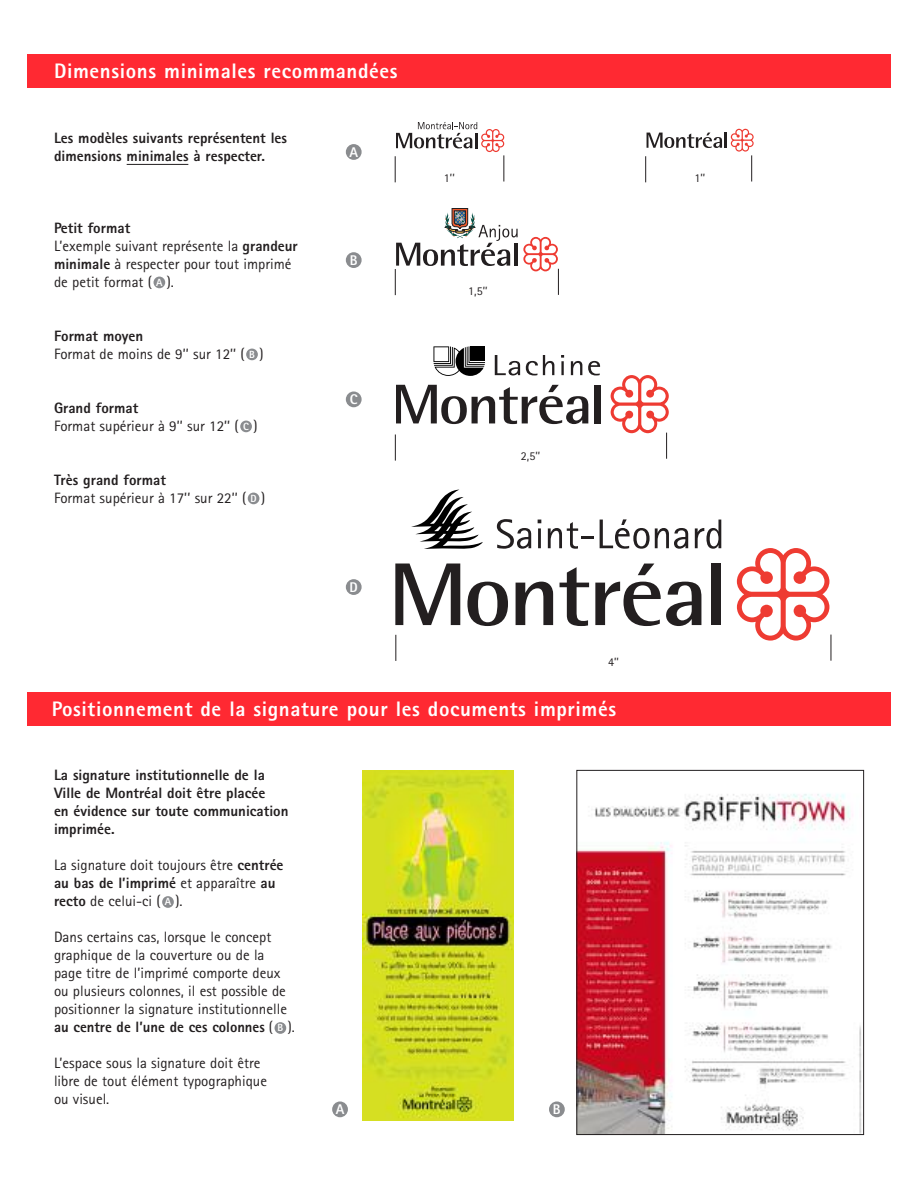
<style>
.page{position:relative;width:918px;height:1188px;background:#fff}
.page>*{position:absolute;margin:0;border:0;box-sizing:border-box;transform-origin:0 0}
.t1{font:800 21px "Rotis Sans Serif";letter-spacing:.03em;color:#fff}
.t2{font:15px/18px "Rotis Sans Serif";color:#231f20}
.t3{font:800 15px/18px "Rotis Sans Serif";color:#231f20}
.t4{font:800 14.1px "Rotis Sans Serif";color:#fff}
.t5{font:12px "Rotis Sans Serif";color:#231f20}
.t6{font:800 10.35px "Rotis Sans Serif";color:#fff}
.s1{font-weight:800}
</style>
<div class="page">
<div style="left:27px;top:54px;width:864px;height:34px;background:#ff2932"></div>
<div style="left:27px;top:692px;width:864px;height:33px;background:#ff2932"></div>
<div style="left:275px;top:1022px;width:11px;height:12px;background:#8a8c8f;border-radius:6px"></div>
<div style="left:162px;top:896px;width:12px;height:12px;background:#8a8c8f;border-radius:6px"></div>
<img style="left:362px;top:770px;width:152px;height:351px">
<img style="left:578px;top:794px;width:284px;height:339px">
<div style="left:576px;top:770px;width:288px;height:365px;border:1px solid #231f20"></div>
<div style="left:248px;top:493px;width:11px;height:11px;background:#8a8c8f;border-radius:6px"></div>
<div style="left:240px;top:421px;width:12px;height:11px;background:#8a8c8f;border-radius:6px"></div>
<div style="left:246px;top:349px;width:12px;height:11px;background:#8a8c8f;border-radius:50%"></div>
<div style="left:154px;top:277px;width:11px;height:11px;background:#8a8c8f;border-radius:50%"></div>
<svg style="left:497px;top:519px;width:34px;height:30px"></svg>
<hr style="left:538px;top:528px;width:3px;height:20px;background:#231f20">
<svg style="left:548px;top:522px;width:46px;height:27px"></svg>
<svg style="left:600px;top:519px;width:88px;height:30px"></svg>
<svg style="left:695px;top:520px;width:26px;height:29px"></svg>
<svg style="left:395px;top:564px;width:65px;height:61px"></svg>
<svg style="left:467px;top:582px;width:41px;height:44px"></svg>
<svg style="left:516px;top:582px;width:37px;height:43px"></svg>
<svg style="left:560px;top:567px;width:29px;height:59px"></svg>
<svg style="left:595px;top:564px;width:106px;height:62px"></svg>
<div style="left:712px;top:564px;width:9px;height:61px;background:#231f20"></div>
<svg style="left:411px;top:490px;width:72px;height:59px"></svg>
<svg style="left:395px;top:122px;width:110px;height:60px"></svg>
<svg style="left:645px;top:129px;width:109px;height:53px"></svg>
<svg style="left:395px;top:208px;width:164px;height:87px"></svg>
<svg style="left:396px;top:635px;width:1px;height:26px"></svg>
<svg style="left:737px;top:548px;width:95px;height:113px"></svg>
<svg style="left:495px;top:355px;width:25px;height:20px"></svg>
<svg style="left:526px;top:355px;width:28px;height:20px"></svg>
<hr style="left:561px;top:361px;width:3px;height:14px;background:#231f20">
<svg style="left:571px;top:361px;width:11px;height:14px"></svg>
<svg style="left:588px;top:361px;width:12px;height:14px"></svg>
<svg style="left:396px;top:385px;width:192px;height:39px"></svg>
<div style="left:595px;top:385px;width:6px;height:38px;background:#231f20"></div>
<svg style="left:433px;top:346px;width:52px;height:30px"></svg>
<svg style="left:395px;top:434px;width:1px;height:27px"></svg>
<svg style="left:611px;top:375px;width:58px;height:84px"></svg>
<div style="left:346px;top:144px;width:16px;height:16px;background:#8a8c8f;border-radius:8px"></div>
<div style="left:346px;top:252px;width:16px;height:16px;background:#8a8c8f;border-radius:8px"></div>
<div style="left:346px;top:392px;width:16px;height:15px;background:#8a8c8f;border-radius:8px"></div>
<div style="left:346px;top:579px;width:16px;height:16px;background:#8a8c8f;border-radius:8px"></div>
<hr style="left:127px;top:164px;width:61px;height:1px;background:#231f20">
<div style="left:332px;top:1101px;width:16px;height:16px;background:#8a8c8f;border-radius:8px"></div>
<div style="left:549px;top:1101px;width:16px;height:16px;background:#8a8c8f;border-radius:8px"></div>
<h1 class="t1" style="left:54px;top:64px;width:345px">Dimensions minimales recommandées</h1>
<p class="t3" style="left:54px;top:130px;width:235px">Les modèles suivants représentent les dimensions minimales à respecter.</p>
<p class="t2" style="left:54px;top:220px;width:245px"><span class="s1">Petit format<br></span>L’exemple suivant représente la <span class="s1">grandeur minimale</span> à respecter pour tout imprimé de petit format ( ).</p>
<p class="t6" style="left:156px;top:279px;width:8px">A</p>
<p class="t3" style="left:54px;top:328px;width:91px">Format moyen</p>
<p class="t2" style="left:54px;top:346px;width:211px">Format de moins de 9’’ sur 12’’ ( )</p>
<p class="t6" style="left:249px;top:351px;width:7px">B</p>
<p class="t3" style="left:54px;top:400px;width:86px">Grand format</p>
<p class="t2" style="left:54px;top:418px;width:205px">Format supérieur à 9’’ sur 12’’ ( )</p>
<p class="t3" style="left:54px;top:472px;width:113px">Très grand format</p>
<p class="t2" style="left:54px;top:490px;width:213px">Format supérieur à 17’’ sur 22’’ ( )</p>
<p class="t6" style="left:243px;top:423px;width:7px">C</p>
<p class="t6" style="left:251px;top:495px;width:8px">D</p>
<p class="t4" style="left:349px;top:147px;width:10px">A</p>
<p class="t4" style="left:350px;top:255px;width:9px">B</p>
<p class="t4" style="left:350px;top:394px;width:9px">C</p>
<p class="t4" style="left:350px;top:582px;width:10px">D</p>
<p class="t5" style="left:444px;top:174px;width:12px">1’’</p>
<p class="t5" style="left:694px;top:174px;width:12px">1’’</p>
<p class="t5" style="left:468px;top:287px;width:21px">1,5’’</p>
<p class="t5" style="left:521px;top:452px;width:21px">2,5’’</p>
<p class="t5" style="left:608px;top:658px;width:12px">4’’</p>
<h1 class="t1" style="left:52px;top:701px;width:566px">Positionnement de la signature pour les documents imprimés</h1>
<p class="t3" style="left:54px;top:768px;width:236px">La signature institutionnelle de la<br>Ville de Montréal doit être placée<br>en évidence sur toute communication imprimée.</p>
<p class="t2" style="left:54px;top:858px;width:231px">La signature doit toujours être <span class="s1">centrée au bas de l’imprimé</span> et apparaître <span class="s1">au recto</span> de celui-ci ( ).</p>
<p class="t2" style="left:54px;top:930px;width:242px">Dans certains cas, lorsque le concept graphique de la couverture ou de la page titre de l’imprimé comporte deux ou plusieurs colonnes, il est possible de positionner la signature institutionnelle <span class="s1">au centre de l’une de ces colonnes</span> ( ).</p>
<p class="t2" style="left:54px;top:1056px;width:215px">L’espace sous la signature doit être libre de tout élément typographique ou visuel.</p>
<p class="t6" style="left:165px;top:898px;width:8px">A</p>
<p class="t6" style="left:277px;top:1024px;width:7px">B</p>
<p class="t4" style="left:336px;top:1104px;width:10px">A</p>
<p class="t4" style="left:553px;top:1104px;width:9px">B</p>
</div>
